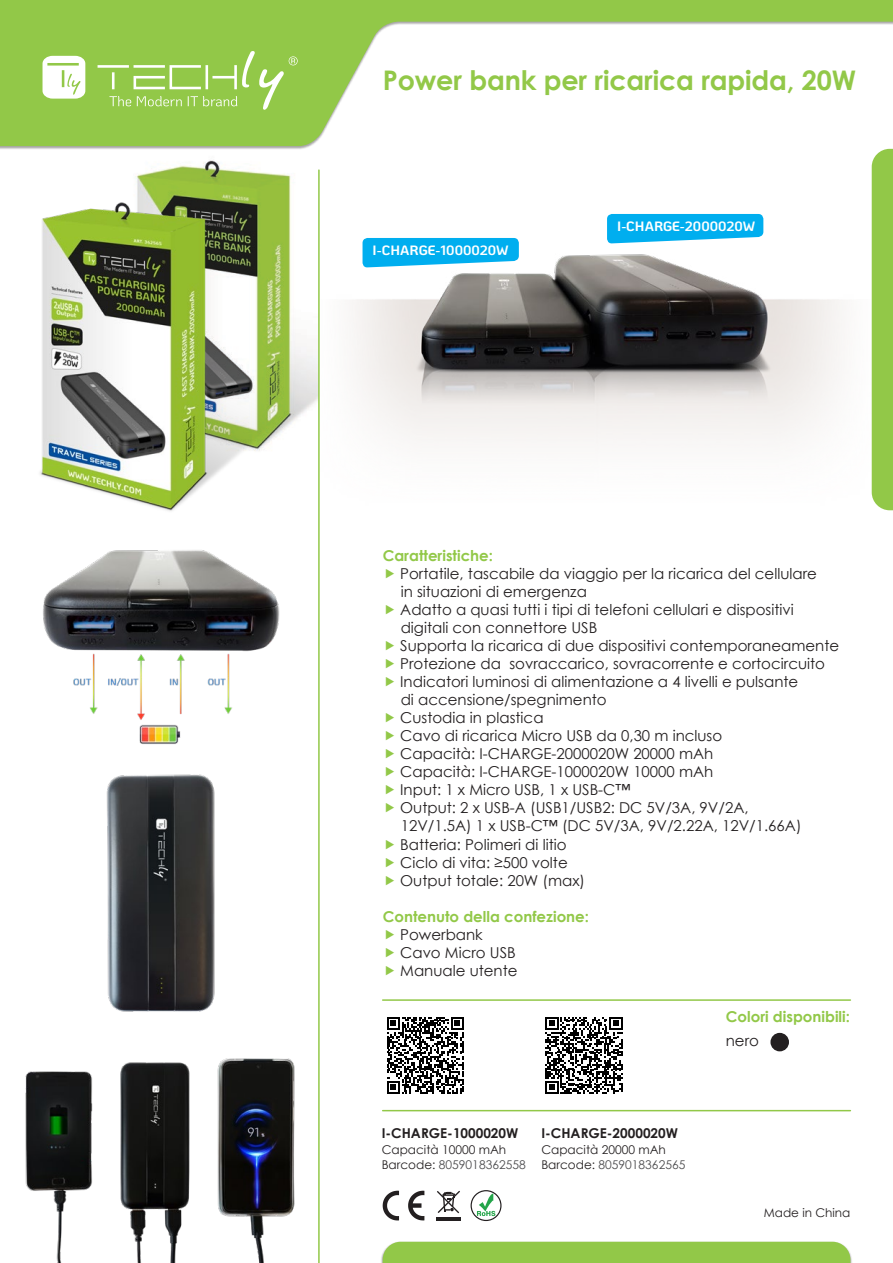
<style>
.page{position:relative;width:893px;height:1263px;background:#fff}
.page>*{position:absolute;margin:0;border:0;box-sizing:border-box;transform-origin:0 0}
.t1{font:700 27px "Century Gothic";letter-spacing:-.005em;color:#92c848}
.t2{font:15px/18px "Century Gothic";color:#231f20}
.t3{font:700 15px "Century Gothic";color:#92c848}
.t4{font:700 13.5px "Ko Ho";color:#fff}
.t5{font:700 13.5px "Century Gothic";color:#231f20}
.t6{font:12px/14.4px "Century Gothic";color:#231f20}
.s1{color:#4d4d4f}
</style>
<div class="page">
<img style="left:43px;top:550px;width:237px;height:194px">
<img style="left:25px;top:1058px;width:270px;height:205px">
<img style="left:106px;top:774px;width:109px;height:238px">
<img style="left:135px;top:160px;width:184px;height:266px">
<img style="left:40px;top:192px;width:248px;height:319px">
<img style="left:351px;top:230px;width:521px;height:265px">
<svg style="left:363px;top:238px;width:156px;height:30px;background:#21b8f1"></svg>
<svg style="left:607px;top:214px;width:156px;height:30px;background:#21b8f1"></svg>
<img style="left:0;top:146px;width:893px;height:3px">
<svg style="left:0;top:0;width:893px;height:146px"></svg>
<svg style="left:43px;top:56px;width:42px;height:43px"></svg>
<hr style="left:98px;top:65px;width:31px;height:3px;background:#fff">
<svg style="left:109px;top:51px;width:189px;height:59px;background:#a0cf60"></svg>
<svg style="left:387px;top:1017px;width:77px;height:77px"></svg>
<svg style="left:545px;top:1017px;width:77px;height:77px"></svg>
<hr style="left:318px;top:170px;width:2px;height:1093px;background:#92c848">
<hr style="left:383px;top:999px;width:467px;height:2px;background:#92c848">
<hr style="left:383px;top:1110px;width:467px;height:1px;background:#92c848">
<img style="left:381px;top:1241px;width:471px;height:22px">
<div style="left:383px;top:1242px;width:467px;height:21px;background:#92c848"></div>
<div style="left:872px;top:149px;width:21px;height:361px;background:#92c848"></div>
<svg style="left:408px;top:1191px;width:16px;height:29px"></svg>
<svg style="left:383px;top:1191px;width:16px;height:29px"></svg>
<svg style="left:437px;top:1191px;width:23px;height:23px"></svg>
<hr style="left:436px;top:1217px;width:25px;height:3px;background:#231f20">
<svg style="left:471px;top:1190px;width:31px;height:31px"></svg>
<svg style="left:477px;top:1193px;width:18px;height:23px"></svg>
<div style="left:771px;top:1033px;width:17px;height:17px;background:#231f20;border-radius:50%"></div>
<div style="left:770px;top:1033px;width:19px;height:18px;border:2px solid #231f20;border-radius:50%"></div>
<h1 class="t1" style="left:383px;top:60px;width:475px">Power bank per ricarica rapida, 20W</h1>
<p class="t4" style="left:373px;top:239px;width:138px">I-CHARGE-1000020W</p>
<p class="t4" style="left:617px;top:215px;width:140px">I-CHARGE-2000020W</p>
<p class="t3" style="left:383px;top:545px;width:112px">Caratteristiche:</p>
<p class="t2" style="left:400px;top:565px;width:440px">Portatile, tascabile da viaggio per la ricarica del cellulare<br>in situazioni di emergenza<br>Adatto a quasi tutti i tipi di telefoni cellulari e dispositivi digitali con connettore USB<br>Supporta la ricarica di due dispositivi contemporaneamente Protezione da sovraccarico, sovracorrente e cortocircuito Indicatori luminosi di alimentazione a 4 livelli e pulsante<br>di accensione/spegnimento<br>Custodia in plastica<br>Cavo di ricarica Micro USB da 0,30 m incluso<br>Capacità: I-CHARGE-2000020W 20000 mAh<br>Capacità: I-CHARGE-1000020W 10000 mAh<br>Input: 1 x Micro USB, 1 x USB-C™<br>Output: 2 x USB-A (USB1/USB2: DC 5V/3A, 9V/2A,<br>12V/1.5A) 1 x USB-C™ (DC 5V/3A, 9V/2.22A, 12V/1.66A)<br>Batteria: Polimeri di litio<br>Ciclo di vita: ≥500 volte<br>Output totale: 20W (max)</p>
<p class="t3" style="left:383px;top:905px;width:208px">Contenuto della confezione:</p>
<p class="t2" style="left:400px;top:925px;width:119px">Powerbank<br>Cavo Micro USB<br>Manuale utente</p>
<p class="t5" style="left:382px;top:1122px;width:138px">I-CHARGE-1000020W</p>
<p class="t6" style="left:382px;top:1142px;width:146px">Capacità 10000 mAh<br>Barcode: <span class="s1">8059018362558</span></p>
<p class="t5" style="left:541px;top:1122px;width:138px">I-CHARGE-2000020W</p>
<p class="t6" style="left:541px;top:1142px;width:146px">Capacità 20000 mAh<br>Barcode: <span class="s1">8059018362565</span></p>
<p class="t3" style="left:726px;top:1005px;width:126px">Colori disponibili:</p>
<p class="t2" style="left:726px;top:1031px;width:35px">nero</p>
<p class="t6" style="left:764px;top:1205px;width:88px">Made in China</p>
</div>
